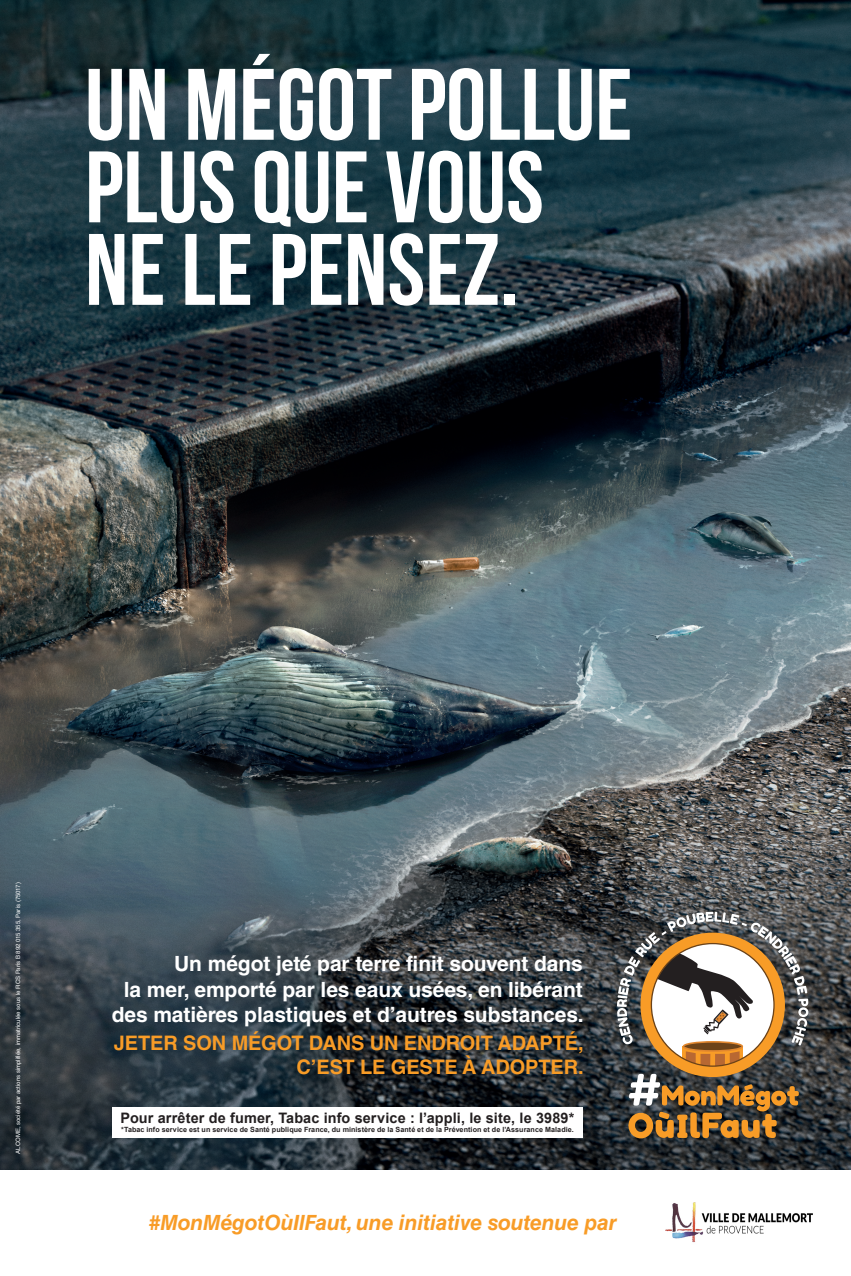
<style>
.page{position:relative;width:851px;height:1276px;background:#fff}
.page>*{position:absolute;margin:0;border:0;box-sizing:border-box;transform-origin:0 0}
.t1{font:700 101.25px/82.5px "Bebas Neue";color:#fff}
.t2{font:700 21px/25.2px "Helvetica LT Std";letter-spacing:-.005em;color:#fff;text-align:right}
.t3{font:italic 700 21px "Helvetica LT Std";letter-spacing:-.005em;color:#f89c27}
.t4{font:700 19.95px/24px "Helvetica LT Std";letter-spacing:-.005em;color:#f89c27;text-align:right}
.t5{font:700 14.4px "Arial";letter-spacing:.01em;color:#231f20}
.t6{font:700 7.12px "Arial";letter-spacing:.01em;color:#231f20}
.t7{font:6px "Helvetica LT Std";color:#fff}
</style>
<div class="page">
<img style="left:0;top:0;width:850px;height:1169px">
<svg style="left:617px;top:911px;width:191px;height:227px"></svg>
<svg style="left:112px;top:1107px;width:471px;height:31px"></svg>
<img style="left:665px;top:1202px;width:148px;height:41px">
<h1 class="t1" style="left:85px;top:62px;width:549px">UN MÉGOT POLLUE<br>PLUS QUE VOUS<br>NE LE PENSEZ.</h1>
<p class="t7" style="left:15px;top:1153px;width:273px;rotate:-90deg">ALCOME, société par actions simplifiée, immatriculée sous le RCS Paris B 892 015 355, Paris (75017)</p>
<p class="t2" style="left:112px;top:951px;width:473px">Un mégot jeté par terre finit souvent dans<br>la mer, emporté par les eaux usées, en libérant des matières plastiques et d’autres substances.</p>
<p class="t4" style="left:114px;top:1030px;width:471px">JETER SON MÉGOT DANS UN ENDROIT ADAPTÉ,<br>C’EST LE GESTE À ADOPTER.</p>
<p class="t5" style="left:121px;top:1108px;width:455px">Pour arrêter de fumer, Tabac info service : l’appli, le site, le 3989*</p>
<p class="t6" style="left:121px;top:1125px;width:454px">*Tabac info service est un service de Santé publique France, du ministère de la Santé et de la Prévention et de l’Assurance Maladie.</p>
<p class="t3" style="left:149px;top:1210px;width:469px">#MonMégotOùIlFaut, une initiative soutenue par</p>
</div>
